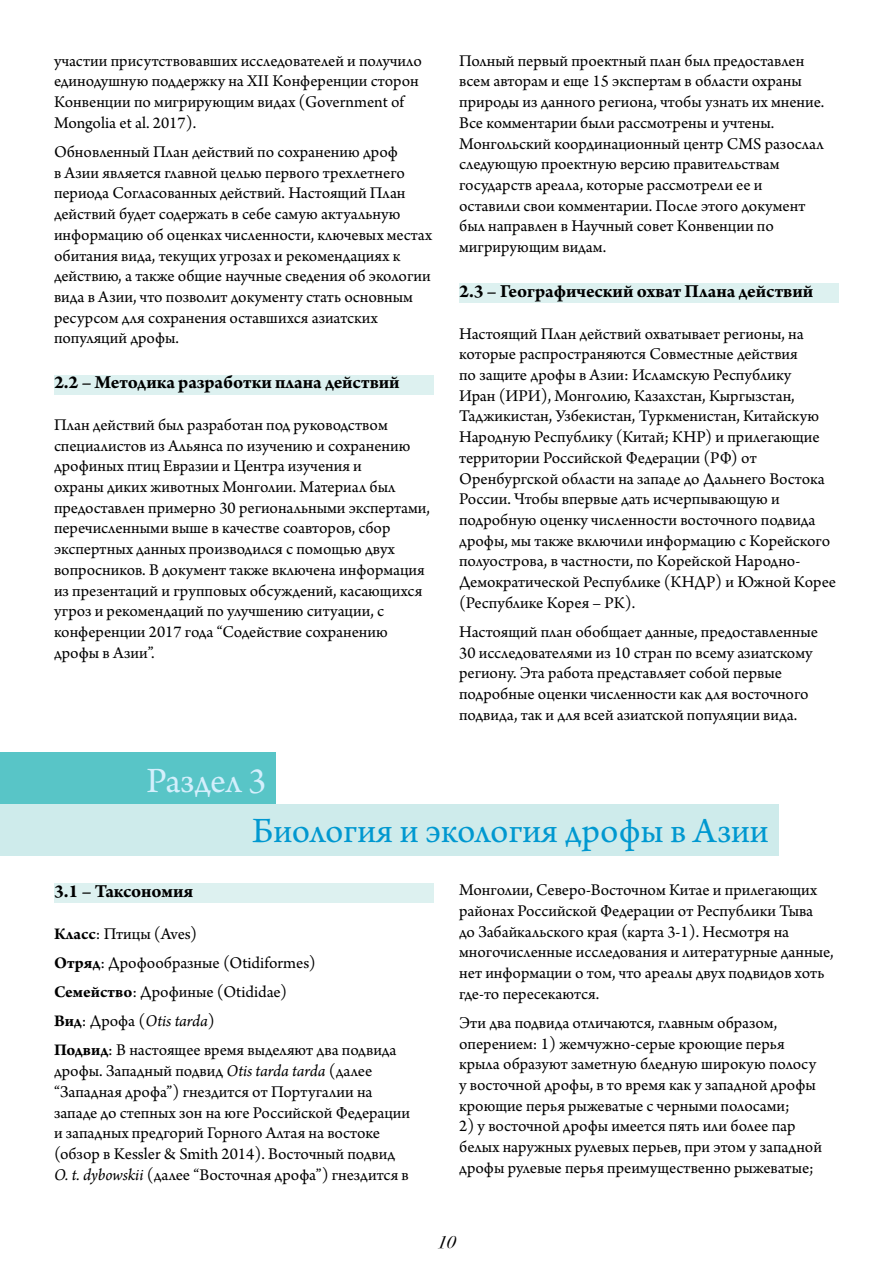
<style>
.page{position:relative;width:893px;height:1263px;background:#fff}
.page>*{position:absolute;margin:0;border:0;box-sizing:border-box;transform-origin:0 0}
.t1{font:37.5px "Arno Pro";color:#0098d0}
.t2{font:37.5px "Arno Pro";letter-spacing:-.01em;color:#d4effc}
.t3{font:700 19.5px "Arno Pro";letter-spacing:-.005em;color:#000}
.t4{font:17.25px/20.7px "Arno Pro";color:#000}
.t5{font:italic 17.25px "Bodoni Svty Two ITCTT";color:#000}
.s1{font-weight:700}
.s2{font-style:italic}
</style>
<div class="page">
<div style="left:54px;top:375px;width:380px;height:19px;background:#ddf1f0"></div>
<div style="left:54px;top:883px;width:380px;height:20px;background:#ddf1f0"></div>
<div style="left:459px;top:283px;width:380px;height:20px;background:#ddf1f0"></div>
<div style="left:0;top:753px;width:275px;height:51px;background:#58c5c7"></div>
<div style="left:0;top:804px;width:778px;height:51px;background:#ceebeb"></div>
<p class="t4" style="left:54px;top:51px;width:369px">участии присутствовавших исследователей и получило единодушную поддержку на XII Конференции сторон Конвенции по мигрирующим видах (Government of Mongolia et al. 2017).</p>
<p class="t4" style="left:54px;top:142px;width:379px">Обновленный План действий по сохранению дроф<br>в Азии является главной целью первого трехлетнего периода Согласованных действий. Настоящий План действий будет содержать в себе самую актуальную информацию об оценках численности, ключевых местах обитания вида, текущих угрозах и рекомендациях к действию, а также общие научные сведения об экологии вида в Азии, что позволит документу стать основным ресурсом для сохранения оставшихся азиатских популяций дрофы.</p>
<p class="t3" style="left:54px;top:371px;width:347px">2.2 – Методика разработки плана действий</p>
<p class="t4" style="left:54px;top:415px;width:377px">План действий был разработан под руководством специалистов из Альянса по изучению и сохранению дрофиных птиц Евразии и Центра изучения и<br>охраны диких животных Монголии. Материал был предоставлен примерно 30 региональными экспертами, перечисленными выше в качестве соавторов, сбор экспертных данных производился с помощью двух вопросников. В документ также включена информация из презентаций и групповых обсуждений, касающихся угроз и рекомендаций по улучшению ситуации, с конференции 2017 года “Содействие сохранению дрофы в Азии”.</p>
<p class="t4" style="left:459px;top:51px;width:367px">Полный первый проектный план был предоставлен всем авторам и еще 15 экспертам в области охраны природы из данного региона, чтобы узнать их мнение.<br>Все комментарии были рассмотрены и учтены.<br>Монгольский координационный центр CMS разослал следующую проектную версию правительствам государств ареала, которые рассмотрели ее и оставили свои комментарии. После этого документ был направлен в Научный совет Конвенции по мигрирующим видам.</p>
<p class="t3" style="left:459px;top:279px;width:356px">2.3 – Географический охват Плана действий</p>
<p class="t4" style="left:459px;top:324px;width:378px">Настоящий План действий охватывает регионы, на которые распространяются Совместные действия<br>по защите дрофы в Азии: Исламскую Республику<br>Иран (ИРИ), Монголию, Казахстан, Кыргызстан, Таджикистан, Узбекистан, Туркменистан, Китайскую Народную Республику (Китай; КНР) и прилегающие территории Российской Федерации (РФ) от Оренбургской области на западе до Дальнего Востока России. Чтобы впервые дать исчерпывающую и подробную оценку численности восточного подвида дрофы, мы также включили информацию с Корейского полуострова, в частности, по Корейской Народно-Демократической Республике (КНДР) и Южной Корее (Республике Корея – РК).</p>
<p class="t4" style="left:459px;top:622px;width:360px">Настоящий план обобщает данные, предоставленные 30 исследователями из 10 стран по всему азиатскому региону. Эта работа представляет собой первые подробные оценки численности как для восточного подвида, так и для всей азиатской популяции вида.</p>
<h1 class="t2" style="left:146px;top:759px;width:121px">Раздел 3</h1>
<h1 class="t1" style="left:252px;top:809px;width:518px">Биология и экология дрофы в Азии</h1>
<p class="t3" style="left:54px;top:879px;width:141px">3.1 – Таксономия</p>
<p class="t4" style="left:54px;top:920px;width:344px;line-height:29.2px"><span class="s1">Класс</span>: Птицы (Aves)<br><span class="s1">Отряд</span>: Дрофообразные (Otidiformes)<br><span class="s1">Семейство</span>: Дрофиные (Otididae)<br><span class="s1">Вид</span>: Дрофа (<span class="s2">Otis tarda</span>)<br><span class="s1">Подвид</span>: В настоящее время выделяют два подвида</p>
<p class="t4" style="left:54px;top:1061px;width:358px">дрофы. Западный подвид <span class="s2">Otis tarda tarda</span> (далее “Западная дрофа”) гнездится от Португалии на западе до степных зон на юге Российской Федерации и западных предгорий Горного Алтая на востоке (обзор в Kessler &amp; Smith 2014). Восточный подвид <span class="s2">O. t. dybowskii</span> (далее “Восточная дрофа”) гнездится в</p>
<p class="t4" style="left:459px;top:880px;width:376px">Монголии, Северо-Восточном Китае и прилегающих районах Российской Федерации от Республики Тыва<br>до Забайкальского края (карта 3-1). Несмотря на многочисленные исследования и литературные данные, нет информации о том, что ареалы двух подвидов хоть где-то пересекаются.</p>
<p class="t4" style="left:459px;top:1013px;width:358px">Эти два подвида отличаются, главным образом, оперением: 1) жемчужно-серые кроющие перья крыла образуют заметную бледную широкую полосу у восточной дрофы, в то время как у западной дрофы кроющие перья рыжеватые с черными полосами;</p>
<p class="t4" style="left:459px;top:1117px;width:364px">2) у восточной дрофы имеется пять или более пар белых наружных рулевых перьев, при этом у западной дрофы рулевые перья преимущественно рыжеватые;</p>
<p class="t5" style="left:437px;top:1227px;width:20px">10</p>
</div>
